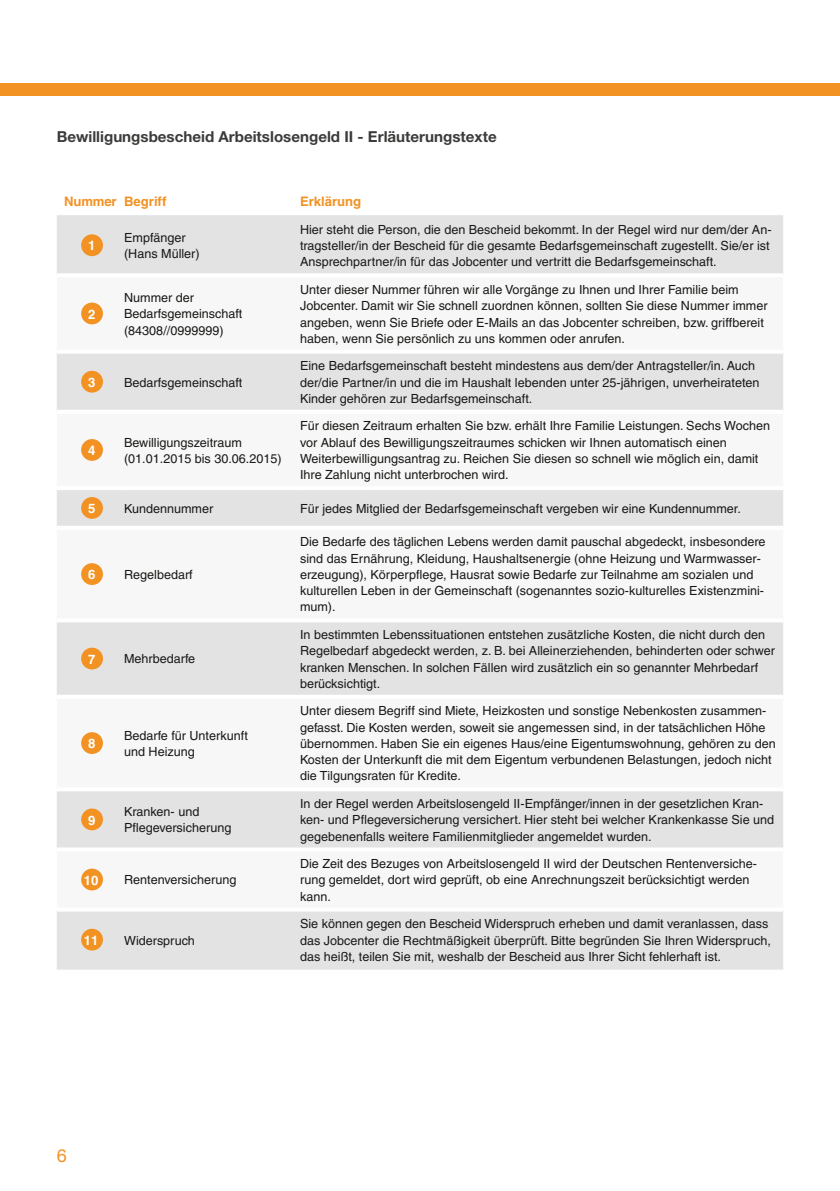
<style>
.page{position:relative;width:840px;height:1191px;background:#fff}
.page>*{position:absolute;margin:0;border:0;box-sizing:border-box;transform-origin:0 0}
.t1{font:18px "Helvetica Neue";color:#f29223}
.t2{font:700 15.2px "Helvetica Neue";color:#3b3b3a}
.t3{font:700 13.2px "Helvetica";color:#f29223}
.t4{font:700 13.2px "Helvetica";color:#fff}
.t5{font:12.6px/16.2px "Helvetica";color:#181816}
</style>
<div class="page">
<div style="left:0;top:83px;width:839px;height:12px;background:#f29223"></div>
<div style="left:57px;top:215px;width:725px;height:754px;background:#e4e3e4"></div>
<svg style="left:57px;top:277px;width:725px;height:630px"></svg>
<hr style="left:57px;top:273px;width:65px;height:4px;background:#fff">
<hr style="left:122px;top:273px;width:176px;height:4px;background:#fff">
<hr style="left:298px;top:273px;width:484px;height:4px;background:#fff">
<hr style="left:57px;top:350px;width:65px;height:4px;background:#fff">
<hr style="left:122px;top:350px;width:176px;height:4px;background:#fff">
<hr style="left:298px;top:350px;width:484px;height:4px;background:#fff">
<hr style="left:57px;top:410px;width:65px;height:4px;background:#fff">
<hr style="left:122px;top:410px;width:176px;height:4px;background:#fff">
<hr style="left:298px;top:410px;width:484px;height:4px;background:#fff">
<hr style="left:57px;top:486px;width:65px;height:4px;background:#fff">
<hr style="left:122px;top:486px;width:176px;height:4px;background:#fff">
<hr style="left:298px;top:486px;width:484px;height:4px;background:#fff">
<hr style="left:57px;top:526px;width:65px;height:4px;background:#fff">
<hr style="left:122px;top:526px;width:176px;height:4px;background:#fff">
<hr style="left:298px;top:526px;width:484px;height:4px;background:#fff">
<hr style="left:57px;top:618px;width:65px;height:4px;background:#fff">
<hr style="left:122px;top:618px;width:176px;height:4px;background:#fff">
<hr style="left:298px;top:618px;width:484px;height:4px;background:#fff">
<hr style="left:57px;top:695px;width:65px;height:4px;background:#fff">
<hr style="left:122px;top:695px;width:176px;height:4px;background:#fff">
<hr style="left:298px;top:695px;width:484px;height:4px;background:#fff">
<hr style="left:57px;top:787px;width:65px;height:4px;background:#fff">
<hr style="left:122px;top:787px;width:176px;height:4px;background:#fff">
<hr style="left:298px;top:787px;width:484px;height:4px;background:#fff">
<svg style="left:57px;top:847px;width:65px;height:4px"></svg>
<svg style="left:122px;top:847px;width:176px;height:4px"></svg>
<svg style="left:298px;top:847px;width:484px;height:4px"></svg>
<hr style="left:57px;top:907px;width:65px;height:4px;background:#fff">
<hr style="left:122px;top:907px;width:176px;height:4px;background:#fff">
<hr style="left:298px;top:907px;width:484px;height:4px;background:#fff">
<div style="left:81px;top:234px;width:22px;height:22px;background:#f29223;border-radius:50%"></div>
<div style="left:81px;top:302px;width:22px;height:22px;background:#f29223;border-radius:50%"></div>
<div style="left:81px;top:371px;width:22px;height:21px;background:#f29223;border-radius:50%"></div>
<div style="left:81px;top:439px;width:22px;height:22px;background:#f29223;border-radius:50%"></div>
<div style="left:81px;top:497px;width:22px;height:22px;background:#f29223;border-radius:50%"></div>
<div style="left:81px;top:563px;width:22px;height:22px;background:#f29223;border-radius:50%"></div>
<div style="left:81px;top:647px;width:22px;height:22px;background:#f29223;border-radius:50%"></div>
<div style="left:81px;top:732px;width:22px;height:22px;background:#f29223;border-radius:50%"></div>
<div style="left:81px;top:808px;width:22px;height:22px;background:#f29223;border-radius:50%"></div>
<div style="left:81px;top:868px;width:22px;height:22px;background:#f29223;border-radius:50%"></div>
<div style="left:81px;top:928px;width:22px;height:22px;background:#f29223;border-radius:50%"></div>
<p class="t2" style="left:57px;top:127px;width:441px">Bewilligungsbescheid Arbeitslosengeld II - Erläuterungstexte</p>
<p class="t3" style="left:64px;top:193px;width:104px">Nummer Begriff</p>
<p class="t3" style="left:300px;top:193px;width:63px">Erklärung</p>
<p class="t4" style="left:88px;top:238px;width:9px">1</p>
<p class="t5" style="left:124px;top:229px;width:77px">Empfänger (Hans Müller)</p>
<p class="t5" style="left:300px;top:221px;width:472px">Hier steht die Person, die den Bescheid bekommt. In der Regel wird nur dem/der An&shy;tragsteller/in der Bescheid für die gesamte Bedarfsgemeinschaft zugestellt. Sie/er ist<br>Ansprechpartner/in für das Jobcenter und vertritt die Bedarfsgemeinschaft.</p>
<p class="t4" style="left:88px;top:306px;width:9px">2</p>
<p class="t5" style="left:124px;top:289px;width:120px">Nummer der<br>Bedarfsgemeinschaft (84308//0999999)</p>
<p class="t5" style="left:300px;top:281px;width:469px">Unter dieser Nummer führen wir alle Vorgänge zu Ihnen und Ihrer Familie beim Jobcenter. Damit wir Sie schnell zuordnen können, sollten Sie diese Nummer immer angeben, wenn Sie Briefe oder E-Mails an das Jobcenter schreiben, bzw. griffbereit haben, wenn Sie persönlich zu uns kommen oder anrufen.</p>
<p class="t4" style="left:88px;top:374px;width:9px">3</p>
<p class="t5" style="left:124px;top:374px;width:120px">Bedarfsgemeinschaft</p>
<p class="t4" style="left:88px;top:442px;width:9px">4</p>
<p class="t5" style="left:124px;top:434px;width:159px">Bewilligungszeitraum (01.01.2015 bis 30.06.2015)</p>
<p class="t5" style="left:300px;top:358px;width:460px">Eine Bedarfsgemeinschaft besteht mindestens aus dem/der Antragsteller/in. Auch der/die Partner/in und die im Haushalt lebenden unter 25-jährigen, unverheirateten<br>Kinder gehören zur Bedarfsgemeinschaft.</p>
<p class="t5" style="left:300px;top:418px;width:471px">Für diesen Zeitraum erhalten Sie bzw. erhält Ihre Familie Leistungen. Sechs Wochen vor Ablauf des Bewilligungszeitraumes schicken wir Ihnen automatisch einen Weiterbewilligungsantrag zu. Reichen Sie diesen so schnell wie möglich ein, damit Ihre Zahlung nicht unterbrochen wird.</p>
<p class="t4" style="left:88px;top:500px;width:9px">5</p>
<p class="t5" style="left:124px;top:500px;width:91px">Kundennummer</p>
<p class="t5" style="left:300px;top:500px;width:442px">Für jedes Mitglied der Bedarfsgemeinschaft vergeben wir eine Kundennummer.</p>
<p class="t4" style="left:88px;top:566px;width:9px">6</p>
<p class="t5" style="left:124px;top:566px;width:70px">Regelbedarf</p>
<p class="t4" style="left:88px;top:651px;width:9px">7</p>
<p class="t5" style="left:124px;top:651px;width:72px">Mehrbedarfe</p>
<p class="t4" style="left:88px;top:735px;width:9px">8</p>
<p class="t5" style="left:124px;top:727px;width:125px">Bedarfe für Unterkunft und Heizung</p>
<p class="t5" style="left:300px;top:534px;width:467px">Die Bedarfe des täglichen Lebens werden damit pauschal abgedeckt, insbesondere sind das Ernährung, Kleidung, Haushaltsenergie (ohne Heizung und Warmwasser&shy;erzeugung), Körperpflege, Hausrat sowie Bedarfe zur Teilnahme am sozialen und kulturellen Leben in der Gemeinschaft (sogenanntes sozio-kulturelles Existenzmini&shy;mum).</p>
<p class="t5" style="left:300px;top:626px;width:476px">In bestimmten Lebenssituationen entstehen zusätzliche Kosten, die nicht durch den Regelbedarf abgedeckt werden, z. B. bei Alleinerziehenden, behinderten oder schwer kranken Menschen. In solchen Fällen wird zusätzlich ein so genannter Mehrbedarf berücksichtigt.</p>
<p class="t5" style="left:300px;top:703px;width:477px">Unter diesem Begriff sind Miete, Heizkosten und sonstige Nebenkosten zusammen&shy;gefasst. Die Kosten werden, soweit sie angemessen sind, in der tatsächlichen Höhe übernommen. Haben Sie ein eigenes Haus/eine Eigentumswohnung, gehören zu den Kosten der Unterkunft die mit dem Eigentum verbundenen Belastungen, jedoch nicht die Tilgungsraten für Kredite.</p>
<p class="t4" style="left:88px;top:811px;width:9px">9</p>
<p class="t5" style="left:124px;top:803px;width:109px">Kranken- und<br>Pflegeversicherung</p>
<p class="t5" style="left:300px;top:795px;width:475px">In der Regel werden Arbeitslosengeld II-Empfänger/innen in der gesetzlichen Kran&shy;ken- und Pflegeversicherung versichert. Hier steht bei welcher Krankenkasse Sie und gegebenenfalls weitere Familienmitglieder angemeldet wurden.</p>
<p class="t4" style="left:84px;top:872px;width:16px">10</p>
<p class="t5" style="left:124px;top:872px;width:114px">Rentenversicherung</p>
<p class="t5" style="left:300px;top:855px;width:458px">Die Zeit des Bezuges von Arbeitslosengeld II wird der Deutschen Rentenversiche&shy;rung gemeldet, dort wird geprüft, ob eine Anrechnungszeit berücksichtigt werden kann.</p>
<p class="t4" style="left:84px;top:932px;width:16px">11</p>
<p class="t5" style="left:124px;top:932px;width:72px">Widerspruch</p>
<h1 class="t1" style="left:57px;top:1144px;width:12px">6</h1>
<p class="t5" style="left:300px;top:915px;width:472px">Sie können gegen den Bescheid Widerspruch erheben und damit veranlassen, dass das Jobcenter die Rechtmäßigkeit überprüft. Bitte begründen Sie Ihren Widerspruch, das heißt, teilen Sie mit, weshalb der Bescheid aus Ihrer Sicht fehlerhaft ist.</p>
</div>
